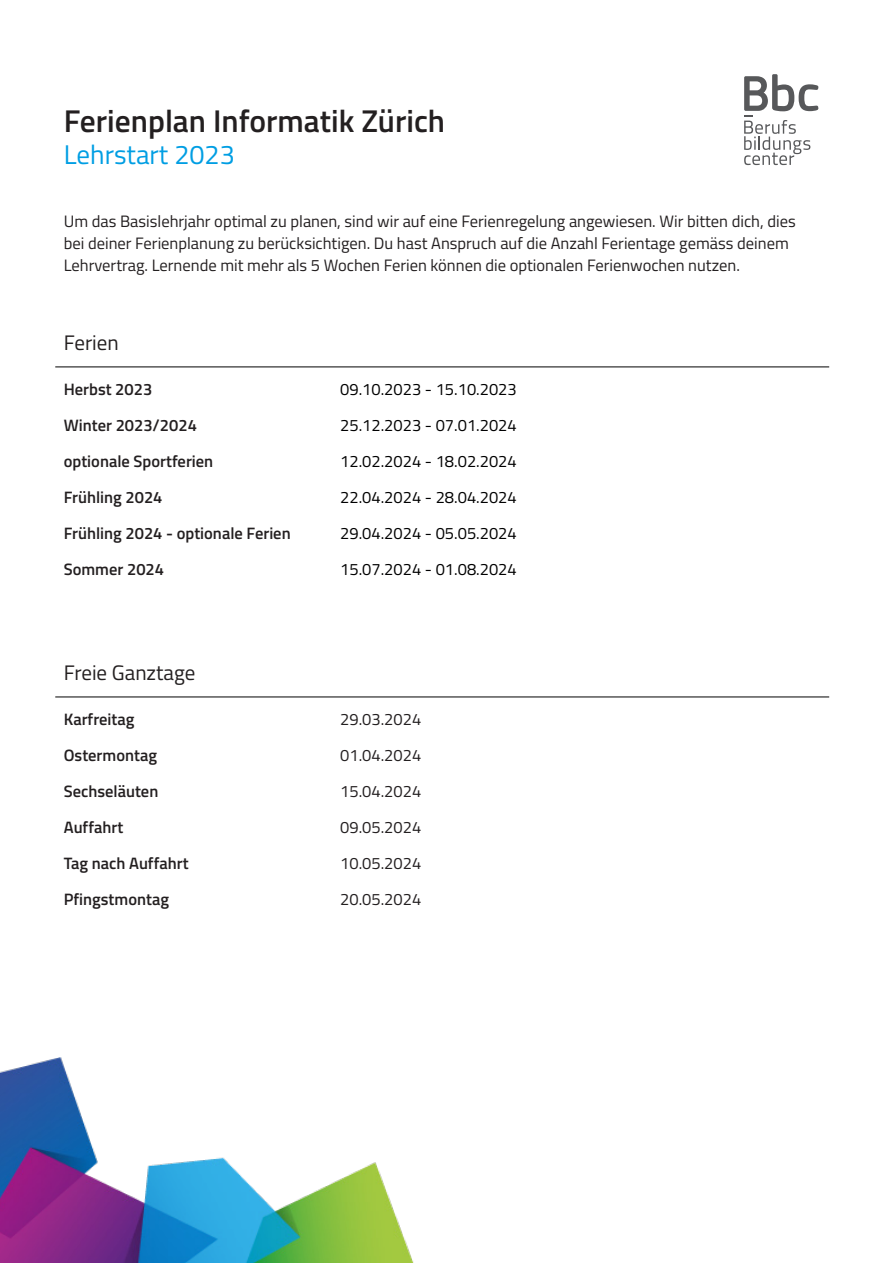
<style>
.page{position:relative;width:893px;height:1263px;background:#fff}
.page>*{position:absolute;margin:0;border:0;box-sizing:border-box;transform-origin:0 0}
.t1{font:600 31.5px "Titillium";color:#231f20}
.t2{font:27px "Titillium";color:#009ee3}
.t3{font:21px "Titillium";color:#231f20}
.t4{font:16.5px/21.8px "Titillium";color:#231f20}
.t5{font:600 16.5px "Titillium";color:#231f20}
.t6{font:16.5px "Titillium";color:#000001}
</style>
<div class="page">
<img style="left:0;top:1057px;width:414px;height:206px">
<svg style="left:744px;top:74px;width:75px;height:91px"></svg>
<hr style="left:55px;top:366px;width:774px;height:2px;background:#565656">
<hr style="left:55px;top:696px;width:774px;height:2px;background:#565656">
<p class="t1" style="left:64px;top:97px;width:383px">Ferienplan Informatik Zürich</p>
<p class="t2" style="left:64px;top:135px;width:173px">Lehrstart 2023</p>
<p class="t4" style="left:64px;top:210px;width:733px">Um das Basislehrjahr optimal zu planen, sind wir auf eine Ferienregelung angewiesen. Wir bitten dich, dies bei deiner Ferienplanung zu berücksichtigen. Du hast Anspruch auf die Anzahl Ferientage gemäss deinem<br>Lehrvertrag. Lernende mit mehr als 5 Wochen Ferien können die optionalen Ferienwochen nutzen.</p>
<p class="t3" style="left:64px;top:328px;width:57px">Ferien</p>
<p class="t5" style="left:64px;top:377px;width:90px">Herbst 2023</p>
<p class="t5" style="left:64px;top:413px;width:135px">Winter 2023/2024</p>
<p class="t5" style="left:64px;top:449px;width:151px">optionale Sportferien</p>
<p class="t5" style="left:64px;top:485px;width:100px">Frühling 2024</p>
<p class="t5" style="left:64px;top:521px;width:228px">Frühling 2024 - optionale Ferien</p>
<p class="t5" style="left:64px;top:557px;width:102px">Sommer 2024</p>
<p class="t3" style="left:64px;top:657px;width:133px">Freie Ganztage</p>
<p class="t5" style="left:64px;top:706px;width:72px">Karfreitag</p>
<p class="t5" style="left:64px;top:742px;width:95px">Ostermontag</p>
<p class="t5" style="left:64px;top:778px;width:96px">Sechseläuten</p>
<p class="t5" style="left:64px;top:814px;width:61px">Auffahrt</p>
<p class="t5" style="left:64px;top:850px;width:126px">Tag nach Auffahrt</p>
<p class="t5" style="left:64px;top:886px;width:107px">Pfingstmontag</p>
<p class="t6" style="left:340px;top:377px;width:178px">09.10.2023 - 15.10.2023</p>
<p class="t6" style="left:340px;top:413px;width:178px">25.12.2023 - 07.01.2024</p>
<p class="t6" style="left:340px;top:449px;width:178px">12.02.2024 - 18.02.2024</p>
<p class="t6" style="left:340px;top:485px;width:178px">22.04.2024 - 28.04.2024</p>
<p class="t6" style="left:340px;top:521px;width:178px">29.04.2024 - 05.05.2024</p>
<p class="t6" style="left:340px;top:557px;width:178px">15.07.2024 - 01.08.2024</p>
<p class="t4" style="left:340px;top:707px;width:83px">29.03.2024</p>
<p class="t4" style="left:340px;top:743px;width:83px">01.04.2024</p>
<p class="t4" style="left:340px;top:779px;width:83px">15.04.2024</p>
<p class="t4" style="left:340px;top:815px;width:83px">09.05.2024</p>
<p class="t4" style="left:340px;top:851px;width:83px">10.05.2024</p>
<p class="t4" style="left:340px;top:887px;width:83px">20.05.2024</p>
</div>
